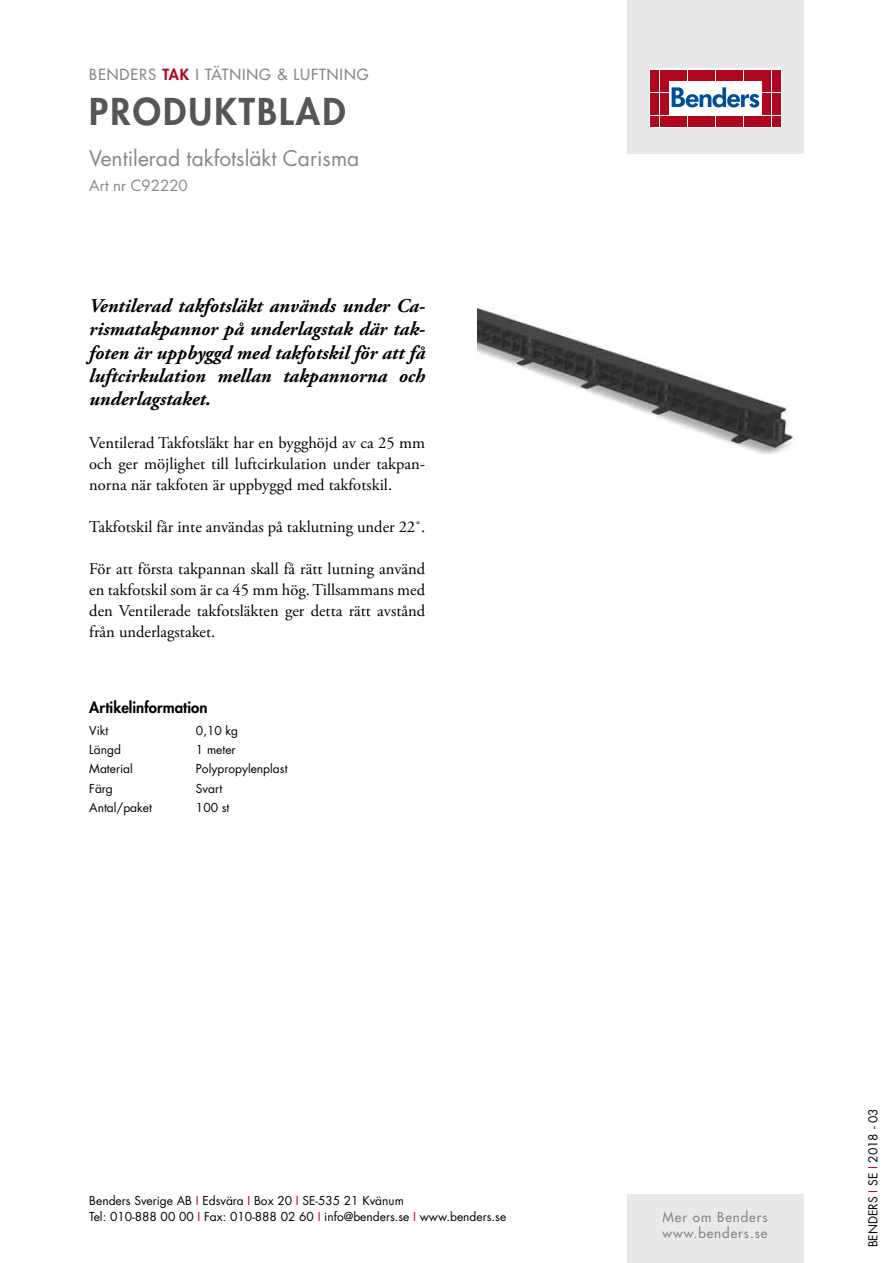
<style>
.page{position:relative;width:893px;height:1263px;background:#fff}
.page>*{position:absolute;margin:0;border:0;box-sizing:border-box;transform-origin:0 0}
.t1{font:800 36px "Futura Std";letter-spacing:.06em;color:#565655}
.t2{font:21px "Futura Std";color:#868786}
.t3{font:italic 700 19.5px/23.4px "Adobe Garamond Pro";color:#000;text-align:justify}
.t4{font:16.5px/21px "Adobe Garamond Pro";color:#000;text-align:justify}
.t5{font:500 15px "Futura Std";letter-spacing:.06em;color:#868786}
.t6{font:800 15px "Futura Std";color:#000}
.t7{font:15px "Futura Std";color:#868786}
.t8{font:500 13.5px/16.2px "Futura Std";letter-spacing:.07em;color:#868786}
.t9{font:12px/16.5px "Futura Std";color:#000}
.s1{font-weight:800;color:#ae071f}
.s2{color:#ae071f}
</style>
<div class="page">
<div style="left:627px;top:0;width:177px;height:153px;background:#e9e9e9"></div>
<svg style="left:649px;top:69px;width:132px;height:59px;fill:#fff"></svg>
<div style="left:651px;top:70px;width:8px;height:10px;background:#ae071f"></div>
<div style="left:660px;top:70px;width:8px;height:10px;background:#ae071f"></div>
<div style="left:651px;top:81px;width:8px;height:11px;background:#ae071f"></div>
<div style="left:660px;top:81px;width:8px;height:11px;background:#ae071f"></div>
<div style="left:651px;top:93px;width:8px;height:10px;background:#ae071f"></div>
<div style="left:660px;top:93px;width:8px;height:10px;background:#ae071f"></div>
<div style="left:651px;top:104px;width:8px;height:11px;background:#ae071f"></div>
<div style="left:660px;top:104px;width:8px;height:11px;background:#ae071f"></div>
<div style="left:651px;top:116px;width:8px;height:10px;background:#ae071f"></div>
<div style="left:660px;top:116px;width:8px;height:10px;background:#ae071f"></div>
<div style="left:669px;top:70px;width:8px;height:10px;background:#ae071f"></div>
<div style="left:679px;top:70px;width:8px;height:10px;background:#ae071f"></div>
<div style="left:688px;top:70px;width:8px;height:10px;background:#ae071f"></div>
<div style="left:697px;top:70px;width:9px;height:10px;background:#ae071f"></div>
<div style="left:707px;top:70px;width:8px;height:10px;background:#ae071f"></div>
<div style="left:716px;top:70px;width:8px;height:10px;background:#ae071f"></div>
<div style="left:725px;top:70px;width:9px;height:10px;background:#ae071f"></div>
<div style="left:735px;top:70px;width:8px;height:10px;background:#ae071f"></div>
<div style="left:744px;top:70px;width:8px;height:10px;background:#ae071f"></div>
<div style="left:753px;top:70px;width:9px;height:10px;background:#ae071f"></div>
<div style="left:669px;top:116px;width:8px;height:10px;background:#ae071f"></div>
<div style="left:679px;top:116px;width:8px;height:10px;background:#ae071f"></div>
<div style="left:688px;top:116px;width:8px;height:10px;background:#ae071f"></div>
<div style="left:697px;top:116px;width:9px;height:10px;background:#ae071f"></div>
<div style="left:707px;top:116px;width:8px;height:10px;background:#ae071f"></div>
<div style="left:716px;top:116px;width:8px;height:10px;background:#ae071f"></div>
<div style="left:725px;top:116px;width:9px;height:10px;background:#ae071f"></div>
<div style="left:735px;top:116px;width:8px;height:10px;background:#ae071f"></div>
<div style="left:744px;top:116px;width:8px;height:10px;background:#ae071f"></div>
<div style="left:753px;top:116px;width:9px;height:10px;background:#ae071f"></div>
<div style="left:763px;top:70px;width:8px;height:10px;background:#ae071f"></div>
<div style="left:772px;top:70px;width:8px;height:10px;background:#ae071f"></div>
<div style="left:763px;top:81px;width:8px;height:11px;background:#ae071f"></div>
<div style="left:772px;top:81px;width:8px;height:11px;background:#ae071f"></div>
<div style="left:763px;top:93px;width:8px;height:10px;background:#ae071f"></div>
<div style="left:772px;top:93px;width:8px;height:10px;background:#ae071f"></div>
<div style="left:763px;top:104px;width:8px;height:11px;background:#ae071f"></div>
<div style="left:772px;top:104px;width:8px;height:11px;background:#ae071f"></div>
<div style="left:763px;top:116px;width:8px;height:10px;background:#ae071f"></div>
<div style="left:772px;top:116px;width:8px;height:10px;background:#ae071f"></div>
<svg style="left:672px;top:87px;width:87px;height:21px"></svg>
<div style="left:627px;top:1195px;width:177px;height:68px;background:#e9e9e9"></div>
<img style="left:477px;top:306px;width:318px;height:148px">
<p class="t5" style="left:89px;top:65px;width:281px">BENDERS <span class="s1">TAK</span> I TÄTNING &amp; LUFTNING</p>
<h1 class="t1" style="left:89px;top:89px;width:258px">PRODUKTBLAD</h1>
<p class="t2" style="left:89px;top:145px;width:271px">Ventilerad takfotsläkt Carisma</p>
<p class="t7" style="left:89px;top:176px;width:100px">Art nr C92220</p>
<p class="t3" style="left:89px;top:294px;width:337px">Ventilerad takfotsläkt används under Ca&shy;rismatakpannor på underlagstak där tak&shy;foten är uppbyggd med takfotskil för att få luftcirkulation mellan takpannorna och underlagstaket.</p>
<p class="t4" style="left:89px;top:433px;width:337px">Ventilerad Takfotsläkt har en bygghöjd av ca 25 mm och ger möjlighet till luftcirkulation under takpan&shy;norna när takfoten är uppbyggd med takfotskil.</p>
<p class="t4" style="left:89px;top:517px;width:337px">Takfotskil får inte användas på taklutning under 22˚.</p>
<p class="t4" style="left:89px;top:559px;width:337px">För att första takpannan skall få rätt lutning använd en takfotskil som är ca 45 mm hög. Tillsammans med den Ventilerade takfotsläkten ger detta rätt avstånd från underlagstaket.</p>
<p class="t6" style="left:89px;top:698px;width:120px">Artikelinformation</p>
<p class="t9" style="left:89px;top:723px;width:21px">Vikt</p>
<p class="t9" style="left:196px;top:723px;width:44px">0,10 kg</p>
<p class="t9" style="left:89px;top:742px;width:33px">Längd</p>
<p class="t9" style="left:196px;top:742px;width:41px">1 meter</p>
<p class="t9" style="left:89px;top:761px;width:45px">Material</p>
<p class="t9" style="left:196px;top:761px;width:93px">Polypropylenplast</p>
<p class="t9" style="left:89px;top:780px;width:25px">Färg</p>
<p class="t9" style="left:196px;top:780px;width:28px">Svart</p>
<p class="t9" style="left:89px;top:799px;width:64px">Antal/paket</p>
<p class="t9" style="left:196px;top:799px;width:35px">100 st</p>
<p class="t9" style="left:89px;top:1192px;width:418px">Benders Sverige AB <span class="s2">I</span> Edsvära <span class="s2">I</span> Box 20 <span class="s2">I</span> SE-535 21 Kvänum<br>Tel: 010-888 00 00 <span class="s2">I</span> Fax: 010-888 02 60 <span class="s2">I</span> info@benders.se <span class="s2">I</span> www.benders.se</p>
<p class="t8" style="left:662px;top:1209px;width:107px">Mer om Benders www.benders.se</p>
<p class="t9" style="left:865px;top:1247px;width:140px;rotate:-90deg">BENDERS <span class="s2">I</span> SE <span class="s2">I</span> 2018 - 03</p>
</div>
